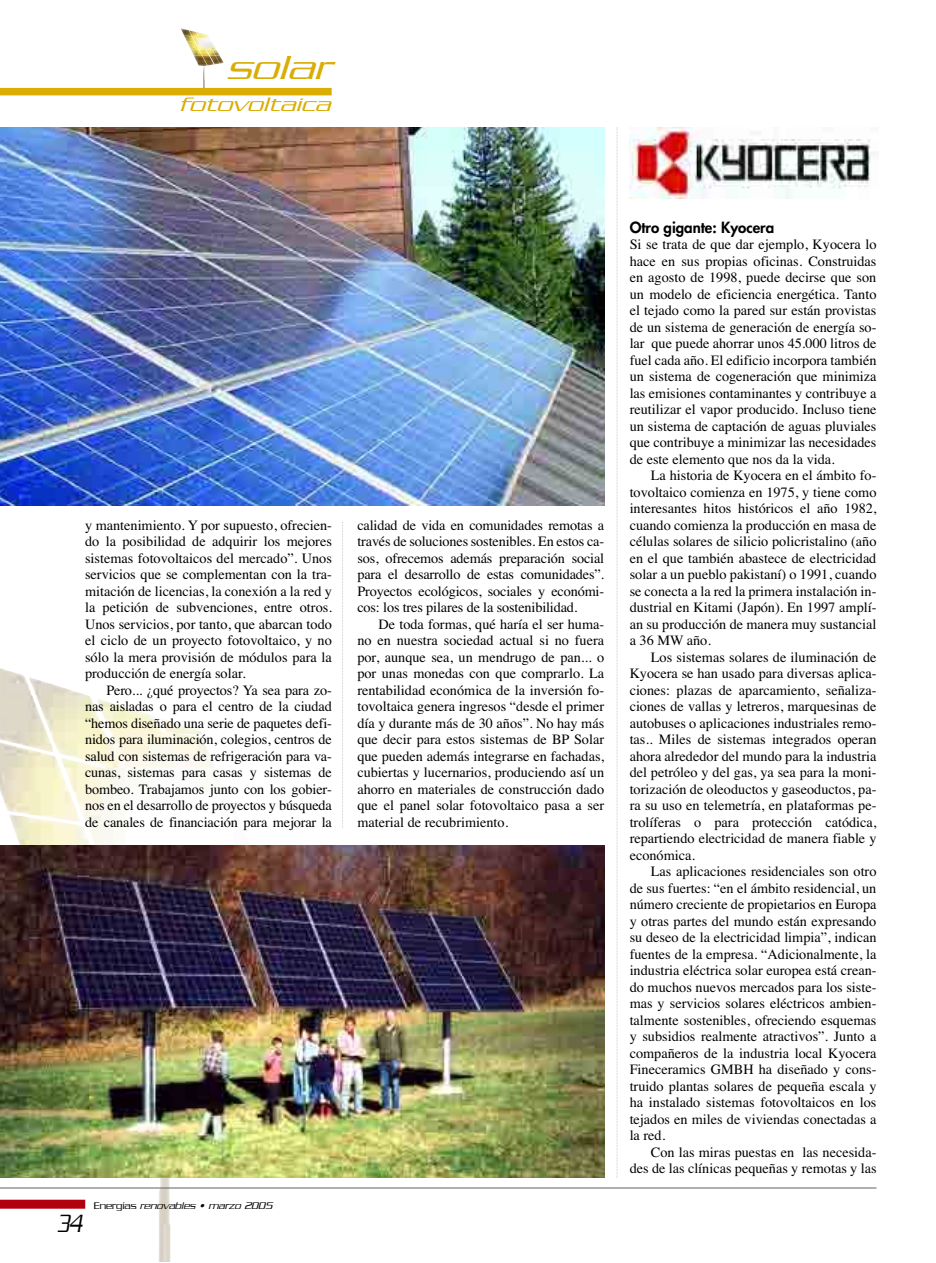
<style>
.page{position:relative;width:936px;height:1263px;background:#fff}
.page>*{position:absolute;margin:0;border:0;box-sizing:border-box;transform-origin:0 0}
.t1{font:italic 300 36px "Serpentine";color:#d9ad03;scale:1.25 1}
.t2{font:italic 300 27px "Serpentine";color:#000;scale:.7 1}
.t3{font:italic 300 21px "Serpentine";color:#d9ad03;scale:1.25 1}
.t4{font:800 15px "Futura";color:#000}
.t5{font:14.25px/16.5px "Times";color:#000;text-align:justify}
.t6{font:italic 300 10.5px "Serpentine";color:#000}
.s1{font-style:normal}
</style>
<div class="page">
<img style="left:0;top:668px;width:213px;height:177px">
<div style="left:0;top:88px;width:331px;height:7px;background:#d9ad03"></div>
<img style="left:181px;top:28px;width:43px;height:60px">
<div style="left:0;top:1200px;width:85px;height:9px;background:#b3000f"></div>
<hr style="left:0;top:1187px;width:876px;height:1px;background:#5c6264">
<svg style="left:616px;top:128px;width:1px;height:1050px"></svg>
<svg style="left:342px;top:522px;width:1px;height:307px"></svg>
<img style="left:0;top:128px;width:604px;height:378px">
<img style="left:0;top:845px;width:604px;height:333px">
<img style="left:629px;top:128px;width:243px;height:70px">
<h1 class="t1" style="left:226px;top:56px;width:85px">solar</h1>
<h3 class="t3" style="left:179px;top:97px;width:123px">fotovoltaica</h3>
<p class="t5" style="left:85px;top:518px;width:248px">y mantenimiento. Y por supuesto, ofrecien&shy;do la posibilidad de adquirir los mejores sistemas fotovoltaicos del mercado”. Unos servicios que se complementan con la tra&shy;mitación de licencias, la conexión a la red y la petición de subvenciones, entre otros.<br>Unos servicios, por tanto, que abarcan todo el ciclo de un proyecto fotovoltaico, y no sólo la mera provisión de módulos para la producción de energía solar.</p>
<p class="t5" style="left:85px;top:683px;width:248px;text-indent:21px">Pero... ¿qué proyectos? Ya sea para zo&shy;nas aisladas o para el centro de la ciudad “hemos diseñado una serie de paquetes defi&shy;nidos para iluminación, colegios, centros de salud con sistemas de refrigeración para va&shy;cunas, sistemas para casas y sistemas de bombeo. Trabajamos junto con los gobier&shy;nos en el desarrollo de proyectos y búsqueda de canales de financiación para mejorar la</p>
<h2 class="t2" style="left:57px;top:1214px;width:36px">34</h2>
<p class="t6" style="left:94px;top:1202px;width:180px"><span class="s1">Energías</span> renovables • marzo 2005</p>
<p class="t5" style="left:357px;top:518px;width:248px">calidad de vida en comunidades remotas a través de soluciones sostenibles. En estos ca&shy;sos, ofrecemos además preparación social para el desarrollo de estas comunidades”.<br>Proyectos ecológicos, sociales y económi&shy;cos: los tres pilares de la sostenibilidad.</p>
<p class="t5" style="left:357px;top:617px;width:248px;text-indent:21px">De toda formas, qué haría el ser huma&shy;no en nuestra sociedad actual si no fuera por, aunque sea, un mendrugo de pan... o por unas monedas con que comprarlo. La rentabilidad económica de la inversión fo&shy;tovoltaica genera ingresos “desde el primer día y durante más de 30 años”. No hay más que decir para estos sistemas de BP Solar que pueden además integrarse en fachadas, cubiertas y lucernarios, produciendo así un ahorro en materiales de construcción dado que el panel solar fotovoltaico pasa a ser material de recubrimiento.</p>
<p class="t4" style="left:629px;top:220px;width:146px">Otro gigante: Kyocera</p>
<p class="t5" style="left:629px;top:237px;width:248px">Si se trata de que dar ejemplo, Kyocera lo hace en sus propias oficinas. Construidas en agosto de 1998, puede decirse que son un modelo de eficiencia energética. Tanto el tejado como la pared sur están provistas de un sistema de generación de energía so&shy;lar que puede ahorrar unos 45.000 litros de fuel cada año. El edificio incorpora también un sistema de cogeneración que minimiza las emisiones contaminantes y contribuye a reutilizar el vapor producido. Incluso tiene un sistema de captación de aguas pluviales que contribuye a minimizar las necesidades de este elemento que nos da la vida.</p>
<p class="t5" style="left:629px;top:468px;width:248px;text-indent:21px">La historia de Kyocera en el ámbito fo&shy;tovoltaico comienza en 1975, y tiene como interesantes hitos históricos el año 1982, cuando comienza la producción en masa de células solares de silicio policristalino (año en el que también abastece de electricidad solar a un pueblo pakistaní) o 1991, cuando se conecta a la red la primera instalación in&shy;dustrial en Kitami (Japón). En 1997 amplí&shy;an su producción de manera muy sustancial a 36 MW año.</p>
<p class="t5" style="left:629px;top:650px;width:248px;text-indent:21px">Los sistemas solares de iluminación de Kyocera se han usado para diversas aplica&shy;ciones: plazas de aparcamiento, señaliza&shy;ciones de vallas y letreros, marquesinas de autobuses o aplicaciones industriales remo&shy;tas.. Miles de sistemas integrados operan ahora alrededor del mundo para la industria del petróleo y del gas, ya sea para la moni&shy;torización de oleoductos y gaseoductos, pa&shy;ra su uso en telemetría, en plataformas pe&shy;trolíferas o para protección catódica, repartiendo electricidad de manera fiable y económica.</p>
<p class="t5" style="left:629px;top:864px;width:248px;text-indent:21px">Las aplicaciones residenciales son otro de sus fuertes: “en el ámbito residencial, un número creciente de propietarios en Europa y otras partes del mundo están expresando su deseo de la electricidad limpia”, indican fuentes de la empresa. “Adicionalmente, la industria eléctrica solar europea está crean&shy;do muchos nuevos mercados para los siste&shy;mas y servicios solares eléctricos ambien&shy;talmente sostenibles, ofreciendo esquemas y subsidios realmente atractivos”. Junto a compañeros de la industria local Kyocera Fineceramics GMBH ha diseñado y cons&shy;truido plantas solares de pequeña escala y ha instalado sistemas fotovoltaicos en los tejados en miles de viviendas conectadas a la red.</p>
<p class="t5" style="left:629px;top:1145px;width:248px;text-align:right">Con las miras puestas en las necesida&shy;des de las clínicas pequeñas y remotas y las</p>
</div>
